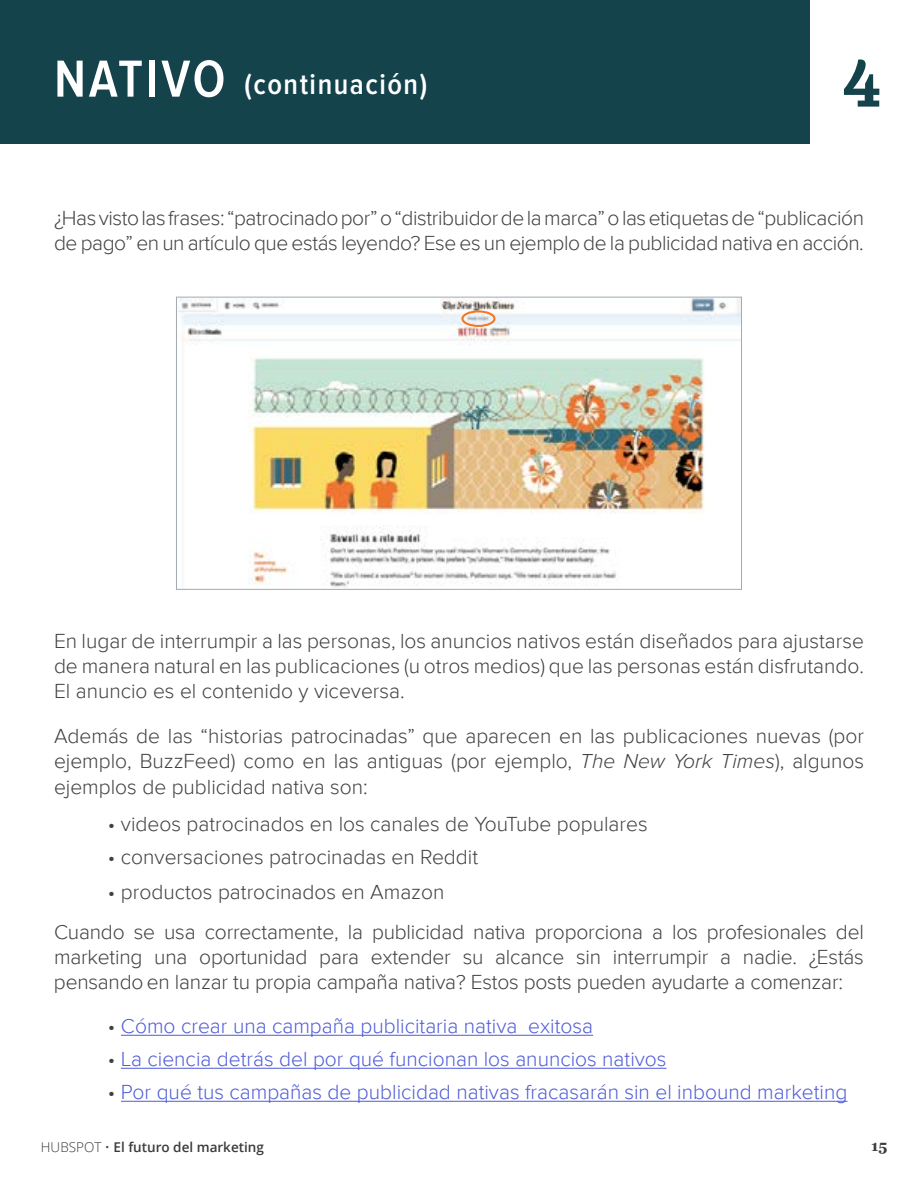
<style>
.page{position:relative;width:918px;height:1188px;background:#fff}
.page>*{position:absolute;margin:0;border:0;box-sizing:border-box;transform-origin:0 0}
.t1{font:700 76.5px "Klinic Slab";color:#14434b}
.t2{font:600 30px "Proxima Nova Cond";letter-spacing:.05em;color:#fff}
.t3{font:300 21px/25.2px "Proxima Nova";letter-spacing:-.01em;color:#414141}
.t4{font:300 21px "Proxima Nova";color:#4f5cd6}
.t5{font:700 15px "Georgia";color:#3b3a3c}
.t6{font:600 13.5px "Open Sans";color:#3b3a3c}
.s1{font-size:54px}
.s2{font-style:italic}
.s3{color:#414141}
.s4{font-weight:300}
</style>
<div class="page">
<hr style="left:121px;top:1035px;width:472px;height:1px;background:#4f5cd6">
<hr style="left:121px;top:1068px;width:546px;height:1px;background:#4f5cd6">
<hr style="left:121px;top:1101px;width:726px;height:1px;background:#4f5cd6">
<div style="left:0;top:0;width:810px;height:144px;background:#14434b"></div>
<img style="left:178px;top:299px;width:562px;height:288px">
<div style="left:176px;top:297px;width:566px;height:292px;border:1px solid #a3abb0"></div>
<div style="left:461px;top:310px;width:35px;height:17px;border:2px solid #f47722;border-radius:50%"></div>
<h2 class="t2" style="left:54px;top:70px;width:375px"><span class="s1">NATIVO</span> (continuación)</h2>
<h1 class="t1" style="left:843px;top:23px;width:40px">4</h1>
<p class="t3" style="left:54px;top:206px;width:812px">¿Has visto las frases: “patrocinado por” o “distribuidor de la marca” o las etiquetas de “publicación de pago” en un artículo que estás leyendo? Ese es un ejemplo de la publicidad nativa en acción.</p>
<p class="t3" style="left:54px;top:629px;width:811px;text-align:justify">En lugar de interrumpir a las personas, los anuncios nativos están diseñados para ajustarse de manera natural en las publicaciones (u otros medios) que las personas están disfrutando.<br>El anuncio es el contenido y viceversa.</p>
<p class="t3" style="left:54px;top:724px;width:812px;text-align:justify">Además de las “historias patrocinadas” que aparecen en las publicaciones nuevas (por ejemplo, BuzzFeed) como en las antiguas (por ejemplo, <span class="s2">The New York Times</span>), algunos ejemplos de publicidad nativa son:</p>
<p class="t3" style="left:108px;top:812px;width:541px">• videos patrocinados en los canales de YouTube populares</p>
<p class="t3" style="left:108px;top:845px;width:372px">• conversaciones patrocinadas en Reddit</p>
<p class="t3" style="left:54px;top:872px;width:811px;line-height:40.2px;text-indent:54px">• productos patrocinados en Amazon<br>Cuando se usa correctamente, la publicidad nativa proporciona a los profesionales del</p>
<p class="t3" style="left:54px;top:945px;width:811px">marketing una oportunidad para extender su alcance sin interrumpir a nadie. ¿Estás pensando en lanzar tu propia campaña nativa? Estos posts pueden ayudarte a comenzar:</p>
<p class="t4" style="left:108px;top:1013px;width:487px"><span class="s3">•</span> Cómo crear una campaña publicitaria nativa exitosa</p>
<p class="t4" style="left:108px;top:1046px;width:560px"><span class="s3">•</span> La ciencia detrás del por qué funcionan los anuncios nativos</p>
<p class="t4" style="left:108px;top:1079px;width:741px"><span class="s3">•</span> Por qué tus campañas de publicidad nativas fracasarán sin el inbound marketing</p>
<p class="t6" style="left:41px;top:1138px;width:225px"><span class="s4">HUBSPOT •</span> El futuro del marketing</p>
<p class="t5" style="left:871px;top:1137px;width:18px">15</p>
</div>
